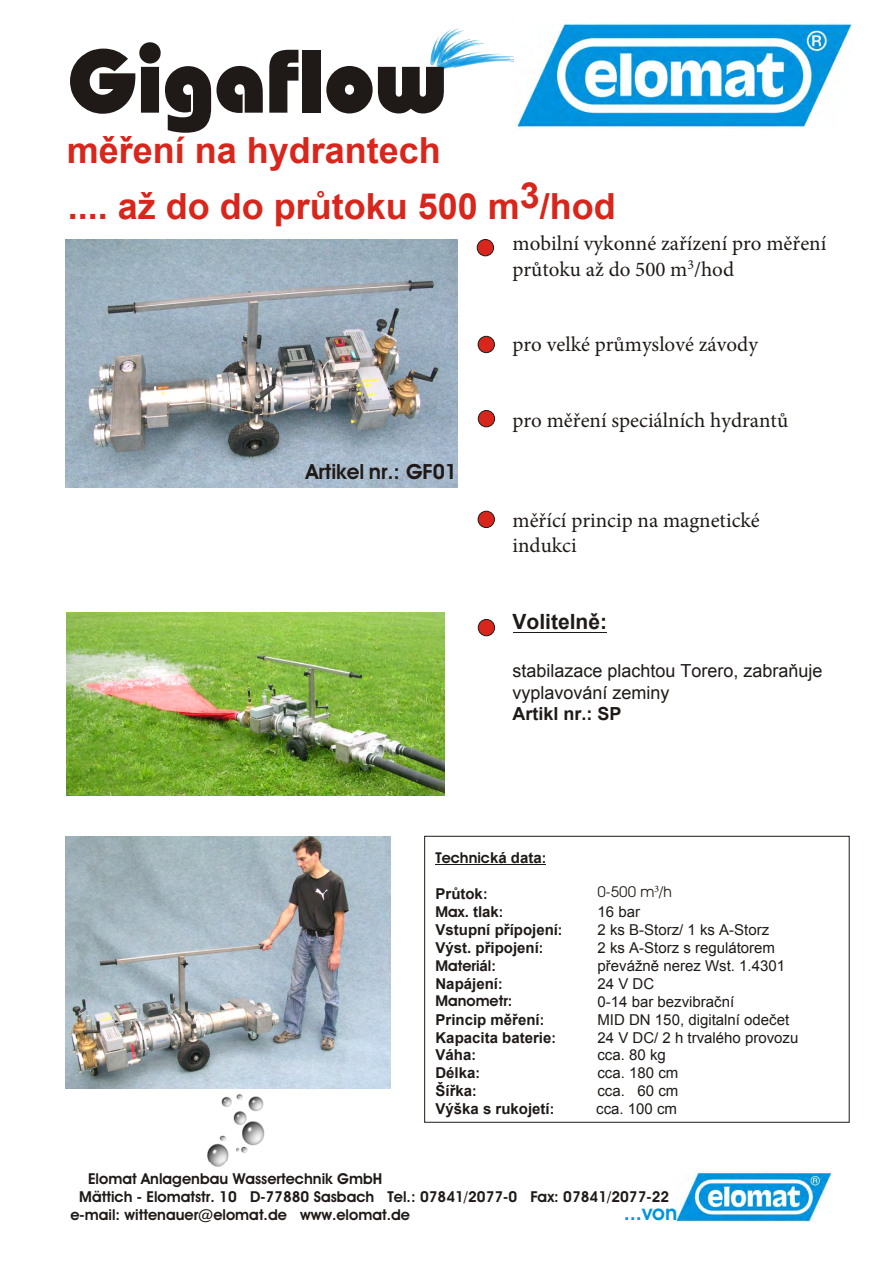
<style>
.page{position:relative;width:894px;height:1263px;background:#fff}
.page>*{position:absolute;margin:0;border:0;box-sizing:border-box;transform-origin:0 0}
.t1{font:90px "Bauhaus Hv BT";color:#1f1a17}
.t2{font:700 36px "Arial";color:#d9261c}
.t3{font:21px/25.2px "Minion Pro";color:#1f1a17}
.t4{font:700 21px "Avant Garde Bk BT";color:#1f1a17}
.t5{font:700 21px "Arial";color:#1f1a17}
.t6{font:700 21px "Avant Garde Bk BT";color:#0094de}
.t7{font:18px/21.6px "Arial";color:#1f1a17}
.t8{font:700 18px "Arial";color:#1f1a17}
.t9{font:700 15.15px "Avant Garde Bk BT";color:#1f1a17}
.t10{font:15px/18px "Arial";color:#1f1a17}
.t11{font:700 15px/18px "Arial";color:#1f1a17}
.t12{font:700 15px "Avant Garde Bk BT";color:#1f1a17}
.t13{font:15px "Avant Garde Bk BT";color:#1f1a17}
.s1{font-family:"Arial"}
.s2{font-family:"Avant Garde Bk BT"}
</style>
<div class="page">
<div style="left:424px;top:836px;width:425px;height:286px;border:1px solid #1f1a17"></div>
<img style="left:66px;top:240px;width:391px;height:247px">
<img style="left:430px;top:57px;width:3px;height:8px">
<img style="left:431px;top:45px;width:3px;height:17px">
<img style="left:435px;top:39px;width:2px;height:15px">
<img style="left:440px;top:30px;width:24px;height:11px">
<img style="left:437px;top:44px;width:3px;height:10px">
<img style="left:440px;top:41px;width:2px;height:11px">
<img style="left:442px;top:39px;width:29px;height:13px">
<img style="left:444px;top:42px;width:2px;height:10px">
<img style="left:446px;top:40px;width:34px;height:12px">
<img style="left:447px;top:44px;width:2px;height:8px">
<img style="left:449px;top:42px;width:35px;height:10px">
<img style="left:433px;top:54px;width:10px;height:17px">
<img style="left:439px;top:52px;width:42px;height:16px">
<img style="left:441px;top:55px;width:8px;height:14px">
<img style="left:446px;top:54px;width:56px;height:12px">
<img style="left:449px;top:57px;width:5px;height:11px">
<img style="left:454px;top:56px;width:60px;height:3px">
<img style="left:453px;top:59px;width:49px;height:9px">
<img style="left:459px;top:58px;width:55px;height:7px">
<img style="left:514px;top:22px;width:338px;height:107px">
<img style="left:66px;top:612px;width:378px;height:184px">
<hr style="left:513px;top:632px;width:94px;height:1px;background:#1f1a17">
<hr style="left:436px;top:865px;width:110px;height:1px;background:#1f1a17">
<div style="left:477px;top:239px;width:17px;height:17px;background:#d9261c;border:1px solid #1f1a17;border-radius:50%"></div>
<div style="left:478px;top:336px;width:17px;height:17px;background:#d9261c;border:1px solid #1f1a17;border-radius:50%"></div>
<div style="left:478px;top:410px;width:17px;height:17px;background:#d9261c;border:1px solid #1f1a17;border-radius:50%"></div>
<div style="left:478px;top:511px;width:17px;height:17px;background:#d9261c;border:1px solid #1f1a17;border-radius:50%"></div>
<div style="left:478px;top:619px;width:17px;height:17px;background:#d9261c;border:1px solid #1f1a17;border-radius:50%"></div>
<img style="left:65px;top:836px;width:326px;height:252px">
<img style="left:676px;top:1172px;width:156px;height:50px">
<img style="left:207px;top:1094px;width:58px;height:73px">
<h1 class="t1" style="left:68px;top:44px;width:381px">Gigaflow</h1>
<h2 class="t2" style="left:67px;top:126px;width:376px">měření na hydrantech</h2>
<h2 class="t2" style="left:68px;top:183px;width:550px">.... až do do průtoku 500 m3/hod</h2>
<h3 class="t3" style="left:513px;top:231px;width:315px">mobilní vykonné zařízení pro měření průtoku až do 500 m<sup>3</sup>/hod</h3>
<h3 class="t3" style="left:513px;top:332px;width:247px">pro velké průmyslové závody</h3>
<h3 class="t4" style="left:306px;top:463px;width:153px">Artikel nr.: GF01</h3>
<h3 class="t3" style="left:513px;top:407px;width:277px">pro měření speciálních hydrantů</h3>
<h3 class="t3" style="left:513px;top:508px;width:249px">měřící princip na magnetické indukci</h3>
<h3 class="t5" style="left:513px;top:608px;width:96px">Volitelně:</h3>
<p class="t7" style="left:513px;top:660px;width:312px">stabilazace plachtou Torero, zabraňuje vyplavování zeminy</p>
<p class="t8" style="left:513px;top:702px;width:111px">Artikl nr.: SP</p>
<p class="t12" style="left:435px;top:851px;width:112px">Technic<span class="s1">ká data</span>:</p>
<p class="t11" style="left:435px;top:885px;width:129px">Průtok<span class="s2">:<br>Max</span>. tlak<span class="s2">:<br></span>Vstupní přípojení<span class="s2">:<br></span>Výst. připojení<span class="s2">:</span></p>
<p class="t12" style="left:435px;top:959px;width:62px">Materi<span class="s1">á</span>l:</p>
<p class="t11" style="left:435px;top:975px;width:69px">Napájení<span class="s2">:</span></p>
<p class="t12" style="left:435px;top:994px;width:78px">Manometr:</p>
<p class="t11" style="left:435px;top:1011px;width:122px">Princip měření<span class="s2">:<br></span>Kapacita baterie<span class="s2">:<br></span>Váha<span class="s2">:<br></span>Délka<span class="s2">:<br></span>Šířka<span class="s2">:</span></p>
<p class="t13" style="left:597px;top:886px;width:76px">0-500 m<sup>3</sup>/h</p>
<p class="t10" style="left:597px;top:903px;width:202px">16 bar<br>2 ks B-Storz/ 1 ks A-Storz<br>2 ks A-Storz s regulátorem převážně nerez Wst. 1.4301<br>24 V DC<br>0-14 bar bezvibrační<br>MID DN 150, digitalní odečet<br>24 V DC/ 2 h trvalého provozu cca. 80 kg<br>cca. 180 cm<br>cca. 60 cm</p>
<p class="t11" style="left:435px;top:1101px;width:120px">Výška s rukojetí<span class="s2">:</span></p>
<p class="t10" style="left:596px;top:1100px;width:82px">cca. 100 cm</p>
<p class="t9" style="left:88px;top:1173px;width:296px">Elomat Anlagenbau Wassertechnik GmbH</p>
<p class="t9" style="left:79px;top:1191px;width:591px">Mättich - Elomatstr. 10 D-77880 Sasbach Tel.: 07841/2077-0 Fax: 07841/2077-22</p>
<p class="t9" style="left:70px;top:1209px;width:341px">e-mail: wittenauer@elomat.de www.elomat.de</p>
<h3 class="t6" style="left:624px;top:1205px;width:55px">...von</h3>
</div>
